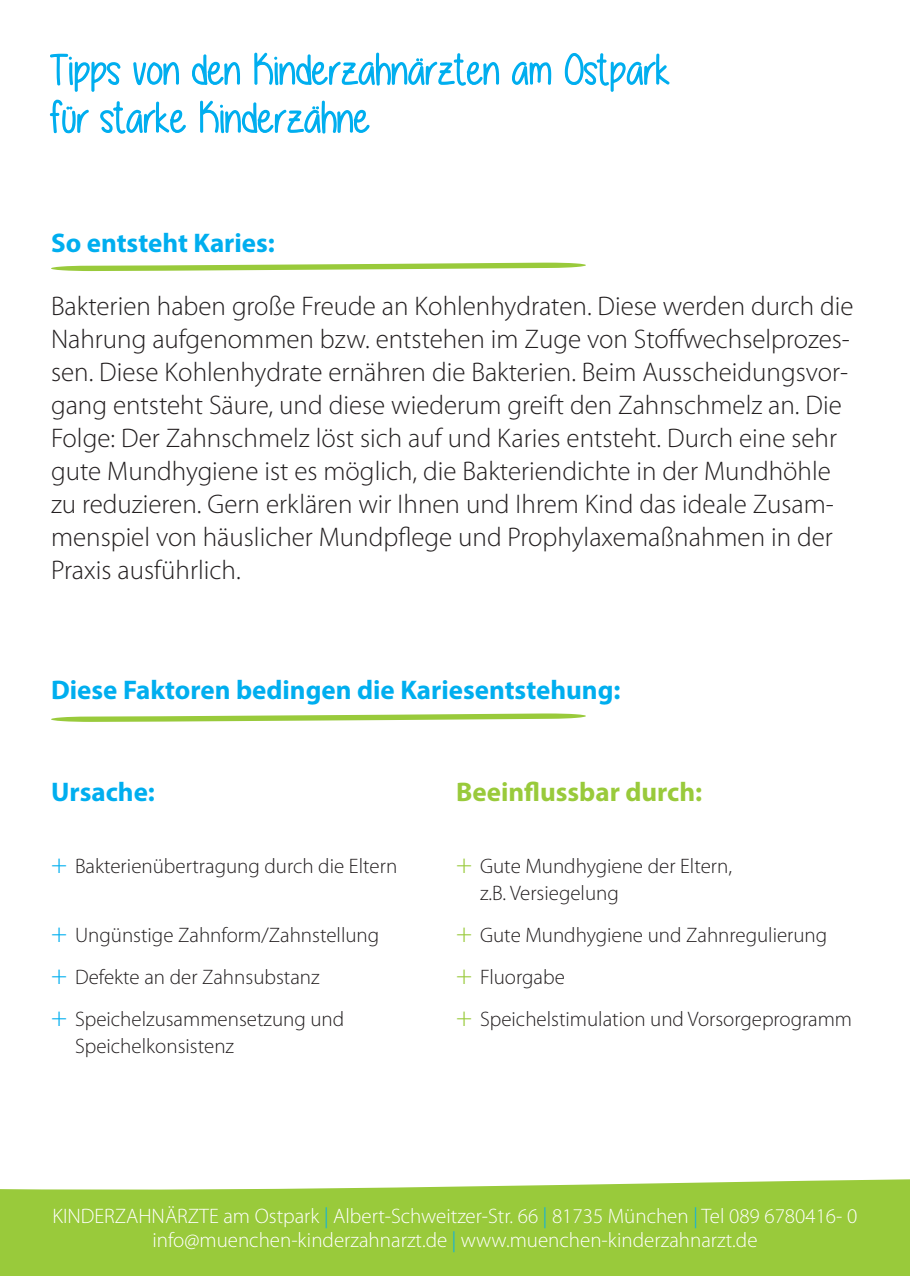
<style>
.page{position:relative;width:910px;height:1276px;background:#fff}
.page>*{position:absolute;margin:0;border:0;box-sizing:border-box;transform-origin:0 0}
.t1{font:300 27px/33px "Myriad Pro";color:#231f20}
.t2{font:700 27px "Myriad Pro";color:#00aeef}
.t3{font:700 27px "Myriad Pro";color:#99ca3b}
.t4{font:300 21px/27px "Myriad Pro";color:#231f20}
.t5{font:300 21px/24px "Myriad Pro";color:#fff;text-align:center}
.s1{font-size:27px;color:#00aeef}
.s2{font-size:27px;color:#99ca3b}
.s3{color:#00aeef}
</style>
<div class="page">
<svg style="left:0;top:1179px;width:910px;height:97px;background:#a0cd48"></svg>
<svg style="left:512px;top:61px;width:40px;height:24px"></svg>
<svg style="left:564px;top:53px;width:106px;height:39px"></svg>
<svg style="left:49px;top:52px;width:451px;height:82px"></svg>
<svg style="left:51px;top:713px;width:535px;height:9px"></svg>
<svg style="left:51px;top:263px;width:535px;height:8px"></svg>
<p class="t2" style="left:51px;top:225px;width:225px">So entsteht Karies:</p>
<p class="t1" style="left:51px;top:290px;width:804px">Bakterien haben große Freude an Kohlenhydraten. Diese werden durch die Nahrung aufgenommen bzw. entstehen im Zuge von Stoffwechselprozes&shy;sen. Diese Kohlenhydrate ernähren die Bakterien. Beim Ausscheidungsvor&shy;gang entsteht Säure, und diese wiederum greift den Zahnschmelz an. Die Folge: Der Zahnschmelz löst sich auf und Karies entsteht. Durch eine sehr gute Mundhygiene ist es möglich, die Bakteriendichte in der Mundhöhle zu reduzieren. Gern erklären wir Ihnen und Ihrem Kind das ideale Zusam&shy;menspiel von häuslicher Mundpflege und Prophylaxemaßnahmen in der Praxis ausführlich.</p>
<p class="t2" style="left:51px;top:672px;width:571px">Diese Faktoren bedingen die Kariesentstehung:</p>
<p class="t2" style="left:51px;top:774px;width:105px">Ursache:</p>
<p class="t3" style="left:456px;top:774px;width:248px">Beeinflussbar durch:</p>
<p class="t4" style="left:51px;top:852px;width:348px"><span class="s1">+</span> Bakterienübertragung durch die Eltern</p>
<p class="t4" style="left:480px;top:852px;width:254px;text-indent:-24px"><span class="s2">+</span> Gute Mundhygiene der Eltern, z.B. Versiegelung</p>
<p class="t4" style="left:51px;top:921px;width:330px"><span class="s1">+</span> Ungünstige Zahnform/Zahnstellung</p>
<p class="t4" style="left:456px;top:921px;width:373px"><span class="s2">+</span> Gute Mundhygiene und Zahnregulierung</p>
<p class="t4" style="left:51px;top:963px;width:270px"><span class="s1">+</span> Defekte an der Zahnsubstanz</p>
<p class="t4" style="left:456px;top:963px;width:110px"><span class="s2">+</span> Fluorgabe</p>
<p class="t4" style="left:51px;top:1005px;width:295px"><span class="s1">+</span> Speichelzusammensetzung und</p>
<p class="t4" style="left:456px;top:1005px;width:398px"><span class="s2">+</span> Speichelstimulation und Vorsorgeprogramm</p>
<p class="t4" style="left:75px;top:1032px;width:161px">Speichelkonsistenz</p>
<p class="t5" style="left:53px;top:1204px;width:806px">KINDERZAHNÄRZTE am Ostpark <span class="s3">|</span> Albert-Schweitzer-Str. 66 <span class="s3">|</span> 81735 München <span class="s3">|</span> Tel 089 6780416- 0 info@muenchen-kinderzahnarzt.de <span class="s3">|</span> www.muenchen-kinderzahnarzt.de</p>
</div>
